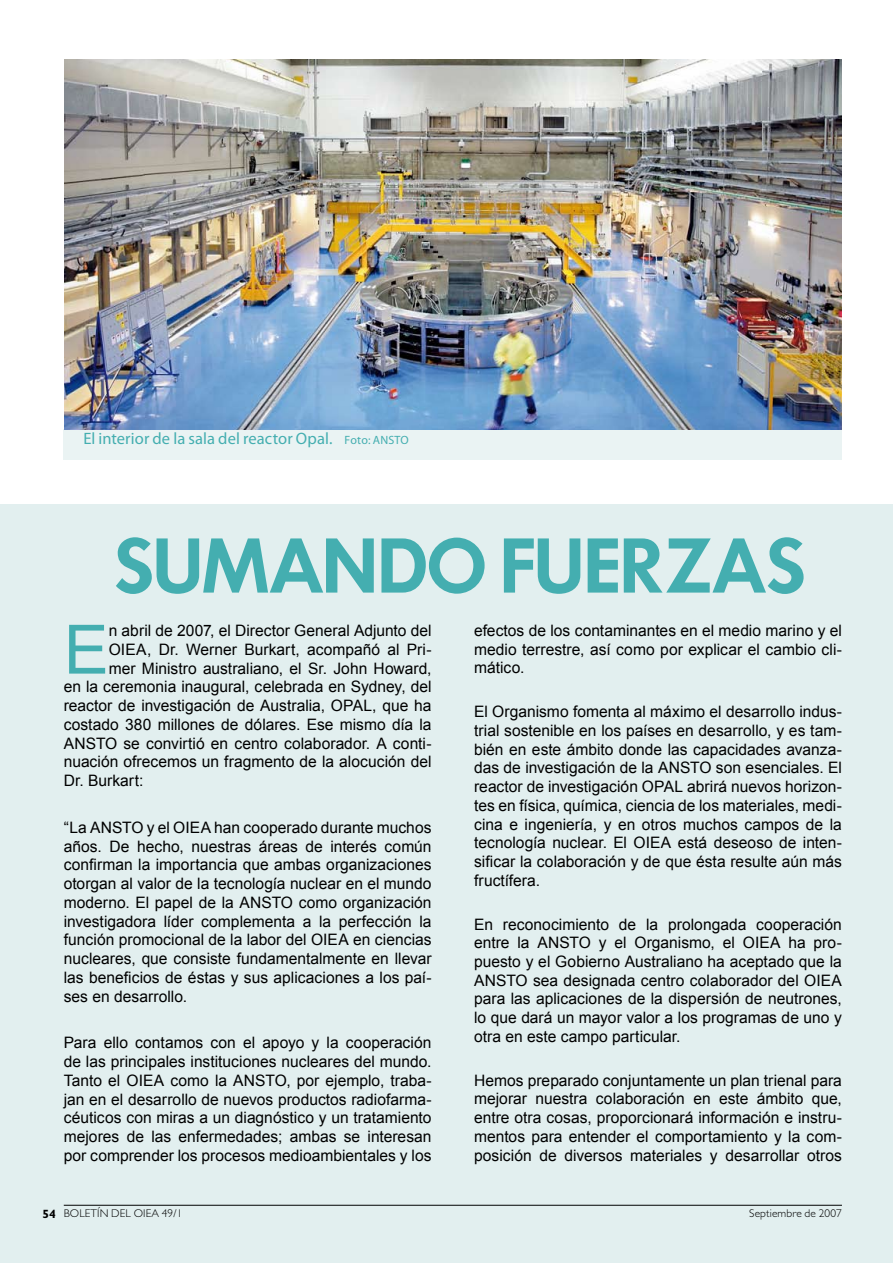
<style>
.page{position:relative;width:893px;height:1263px;background:#fff}
.page>*{position:absolute;margin:0;border:0;box-sizing:border-box;transform-origin:0 0}
.t1{font:600 72px "Futura ICG";letter-spacing:-.025em;color:#44aeb0}
.t2{font:68.1px "Arial";color:#44aeb0}
.t3{font:16.5px "Myriad Pro";letter-spacing:.005em;color:#44aeb0}
.t4{font:15.75px/18.8px "Arial";color:#000;text-align:justify}
.t5{font:300 11.25px "Gill Sans";letter-spacing:.01em;color:#000}
.s1{font-size:12px}
.s2{font-weight:700;font-size:12px}
</style>
<div class="page">
<div style="left:0;top:505px;width:893px;height:758px;background:#e2efef"></div>
<hr style="left:64px;top:1205px;width:778px;height:1px;background:#000">
<div style="left:64px;top:429px;width:778px;height:31px;background:#eaf3f3"></div>
<img style="left:64px;top:60px;width:778px;height:369px">
<p class="t3" style="left:83px;top:430px;width:327px">El interior de la sala del reactor Opal. <span class="s1">Foto: ANSTO</span></p>
<h1 class="t1" style="left:112px;top:517px;width:690px">SUMANDO FUERZAS</h1>
<h2 class="t2" style="left:64px;top:603px;width:46px">E</h2>
<p class="t4" style="left:109px;top:621px;width:324px">n abril de 2007, el Director General Adjunto del</p>
<p class="t4" style="left:109px;top:640px;width:324px">OIEA, Dr. Werner Burkart, acompañó al Pri-</p>
<p class="t4" style="left:109px;top:659px;width:324px">mer Ministro australiano, el Sr. John Howard,</p>
<p class="t4" style="left:64px;top:677px;width:369px">en la ceremonia inaugural, celebrada en Sydney, del</p>
<p class="t4" style="left:64px;top:696px;width:369px">reactor de investigación de Australia, OPAL, que ha</p>
<p class="t4" style="left:64px;top:715px;width:369px">costado 380 millones de dólares. Ese mismo día la</p>
<p class="t4" style="left:64px;top:733px;width:369px">ANSTO se convirtió en centro colaborador. A conti-</p>
<p class="t4" style="left:64px;top:752px;width:369px">nuación ofrecemos un fragmento de la alocución del</p>
<p class="t4" style="left:64px;top:771px;width:81px">Dr. Burkart:</p>
<p class="t4" style="left:64px;top:818px;width:369px">“La ANSTO y el OIEA han cooperado durante muchos años. De hecho, nuestras áreas de interés común confirman la importancia que ambas organizaciones otorgan al valor de la tecnología nuclear en el mundo moderno. El papel de la ANSTO como organización investigadora líder complementa a la perfección la función promocional de la labor del OIEA en ciencias nucleares, que consiste fundamentalmente en llevar las beneficios de éstas y sus aplicaciones a los paí&shy;ses en desarrollo.</p>
<p class="t4" style="left:64px;top:1033px;width:369px">Para ello contamos con el apoyo y la cooperación de las principales instituciones nucleares del mundo.<br>Tanto el OIEA como la ANSTO, por ejemplo, traba&shy;jan en el desarrollo de nuevos productos radiofarma&shy;céuticos con miras a un diagnóstico y un tratamiento mejores de las enfermedades; ambas se interesan por comprender los procesos medioambientales y los</p>
<p class="t4" style="left:474px;top:621px;width:369px">efectos de los contaminantes en el medio marino y el medio terrestre, así como por explicar el cambio cli&shy;mático.</p>
<p class="t4" style="left:474px;top:702px;width:369px">El Organismo fomenta al máximo el desarrollo indus&shy;trial sostenible en los países en desarrollo, y es tam&shy;bién en este ámbito donde las capacidades avanza&shy;das de investigación de la ANSTO son esenciales. El reactor de investigación OPAL abrirá nuevos horizon&shy;tes en física, química, ciencia de los materiales, medi&shy;cina e ingeniería, y en otros muchos campos de la tecnología nuclear. El OIEA está deseoso de inten&shy;sificar la colaboración y de que ésta resulte aún más fructífera.</p>
<p class="t4" style="left:474px;top:914px;width:369px">En reconocimiento de la prolongada cooperación entre la ANSTO y el Organismo, el OIEA ha pro&shy;puesto y el Gobierno Australiano ha aceptado que la ANSTO sea designada centro colaborador del OIEA para las aplicaciones de la dispersión de neutrones, lo que dará un mayor valor a los programas de uno y otra en este campo particular.</p>
<p class="t4" style="left:474px;top:1071px;width:369px">Hemos preparado conjuntamente un plan trienal para mejorar nuestra colaboración en este ámbito que, entre otra cosas, proporcionará información e instru&shy;mentos para entender el comportamiento y la com&shy;posición de diversos materiales y desarrollar otros</p>
<p class="t5" style="left:43px;top:1207px;width:141px"><span class="s2">54</span> BOLETÍN DEL OIEA 49/1</p>
<p class="t5" style="left:749px;top:1207px;width:94px">Septiembre de 2007</p>
</div>
